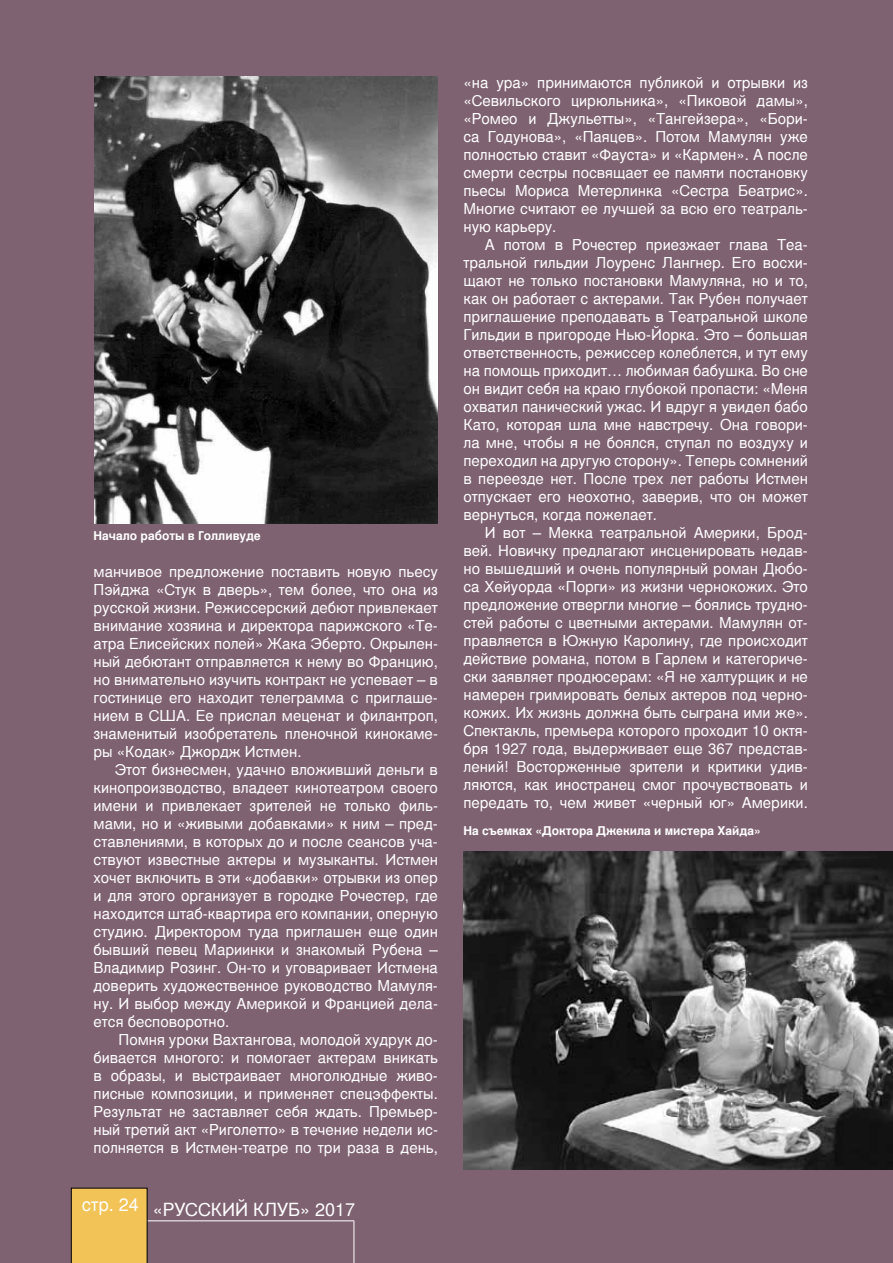
<style>
.page{position:relative;width:893px;height:1263px;background:#7f6271}
.page>*{position:absolute;margin:0;border:0;box-sizing:border-box;transform-origin:0 0}
.t1{font:18px "Nimbus San LCY";color:#fff}
.t2{font:15px/18px "Nimbus San LCY";color:#fff;text-align:justify}
.t3{font:700 12px "Nimbus San LCY";color:#fff}
</style>
<div class="page">
<img style="left:94px;top:77px;width:343px;height:446px">
<img style="left:463px;top:852px;width:430px;height:317px">
<hr style="left:147px;top:1220px;width:207px;height:1px;background:#fff">
<hr style="left:354px;top:1220px;width:1px;height:43px;background:#fff">
<div style="left:71px;top:1188px;width:76px;height:75px;background:#f2c457"></div>
<p class="t3" style="left:94px;top:529px;width:169px">Начало работы в Голливуде</p>
<p class="t2" style="left:94px;top:563px;width:346px">манчивое предложение поставить новую пьесу Пэйджа «Стук в дверь», тем более, что она из русской жизни. Режиссерский дебют привлекает внимание хозяина и директора парижского «Те&shy;атра Елисейских полей» Жака Эберто. Окрылен&shy;ный дебютант отправляется к нему во Францию, но внимательно изучить контракт не успевает – в гостинице его находит телеграмма с приглаше&shy;нием в США</p>
<p class="t2" style="left:94px;top:707px;width:346px;text-indent:92px">. Ее прислал меценат и филантроп, знаменитый изобретатель пленочной кинокаме&shy;ры «Кодак» Джордж И стмен.</p>
<p class="t2" style="left:94px;top:761px;width:346px;text-indent:21px">Этот бизнесмен, удачно вложивший деньги в кинопроизводство, владеет кинотеатром своего имени и привлекает зрителей не только филь&shy;мами, но и «живыми добавками» к ним – пред&shy;ставлениями, в которых до и после сеансов уча&shy;ствуют известные актеры и музыканты. И стмен хочет включить в эти «добавки» отрывки из опер и для этого организует в городке Рочестер, где находится штаб-квартира его компании, оперную студию. Директором туда приглашен еще один бывший певец Мариинки и знакомый Рубена – Владимир Розинг. Он-то и уговаривает Истмена доверить художественное руководство Мамуля&shy;ну. И выбор между Америкой и Францией дела&shy;ется бесповоротно.</p>
<p class="t2" style="left:94px;top:1031px;width:346px;text-indent:25px">П омня уроки Вахтангова, молодой худрук до&shy;бивается многого: и помогает актерам вникать в образы, и выстраивает многолюдные живо&shy;писные композиции, и применяет спецэффекты.<br>Результат не заставляет себя ждать. П ремьер&shy;ный третий акт «Риголетто» в течение недели ис&shy;полняется в И стмен-театре по три раза в день,</p>
<p class="t1" style="left:82px;top:1199px;width:94px">стр. 24 «РУССКИЙ</p>
<p class="t1" style="left:253px;top:1199px;width:13px">КЛУБ</p>
<p class="t1" style="left:300px;top:1199px;width:57px">» 2017</p>
<p class="t2" style="left:463px;top:74px;width:346px">«на ура» принимаются публикой и отрывки из «Севильского цирюльника», «П иковой дамы», «Ромео и Джульетты», «Тангейзера», «Бори&shy;са Годунова», «Паяцев». Потом Мамулян уже полностью ставит «Фауста» и «Кармен». А после смерти сестры посвящает ее памяти постановку пьесы Мориса Метерлинка «Сестра Беатрис».<br>Многие считают ее лучшей за всю его театраль&shy;ную карьеру.</p>
<p class="t2" style="left:463px;top:236px;width:346px;text-indent:21px">А потом в Рочестер приезжает глава Теа&shy;тральной гильдии Лоуренс Лангнер. Его восхи&shy;щают не только постановки Мамуляна, но и то, как он работает с актерами. Так Рубен получает приглашение преподавать в Театральной школе Гильдии в пригороде Н ью-Йорка. Это – большая ответственность, режиссер колеблется, и тут ему на помощь приходит… любимая бабушка. Во сне он видит себя на краю глубокой пропасти: «Меня охватил панический ужас. И вдруг я увидел бабо Като, которая шла мне навстречу. Она говори&shy;ла мне, чтобы я не боялся, ступал по воздуху и переходил на другую сторону». Теперь сомнений в переезде нет. П осле трех лет работы И стмен отпускает его неохотно, заверив, что он может вернуться, когда пожелает.</p>
<p class="t2" style="left:463px;top:524px;width:346px;text-indent:21px">И вот – Мекка театральной Америки, Брод&shy;вей. Новичку предлагают инсценировать недав&shy;но вышедший и очень популярный роман Дюбо&shy;са Хейуорда «Порги» из жизни чернокожих. Это предложение отвергли многие – боялись трудно&shy;стей работы с цветными актерами. Мамулян от&shy;правляется в Южную Каролину, где происходит действие романа, потом в Гарлем и категориче&shy;ски заявляет продюсерам: «Я не халтурщик и не намерен гримировать белых актеров под черно&shy;кожих. Их жизнь должна быть сыграна ими же».<br>Спектакль, премьера которого проходит 10 октя&shy;бря 1927 года, выдерживает еще 367 представ&shy;лений! Восторженные зрители и критики удив&shy;ляются, как иностранец смог прочувствовать и передать то, чем живет «черный юг» Америки.</p>
<p class="t3" style="left:463px;top:824px;width:299px">На съемках «Доктора Джекила и мистера Хайда»</p>
</div>
